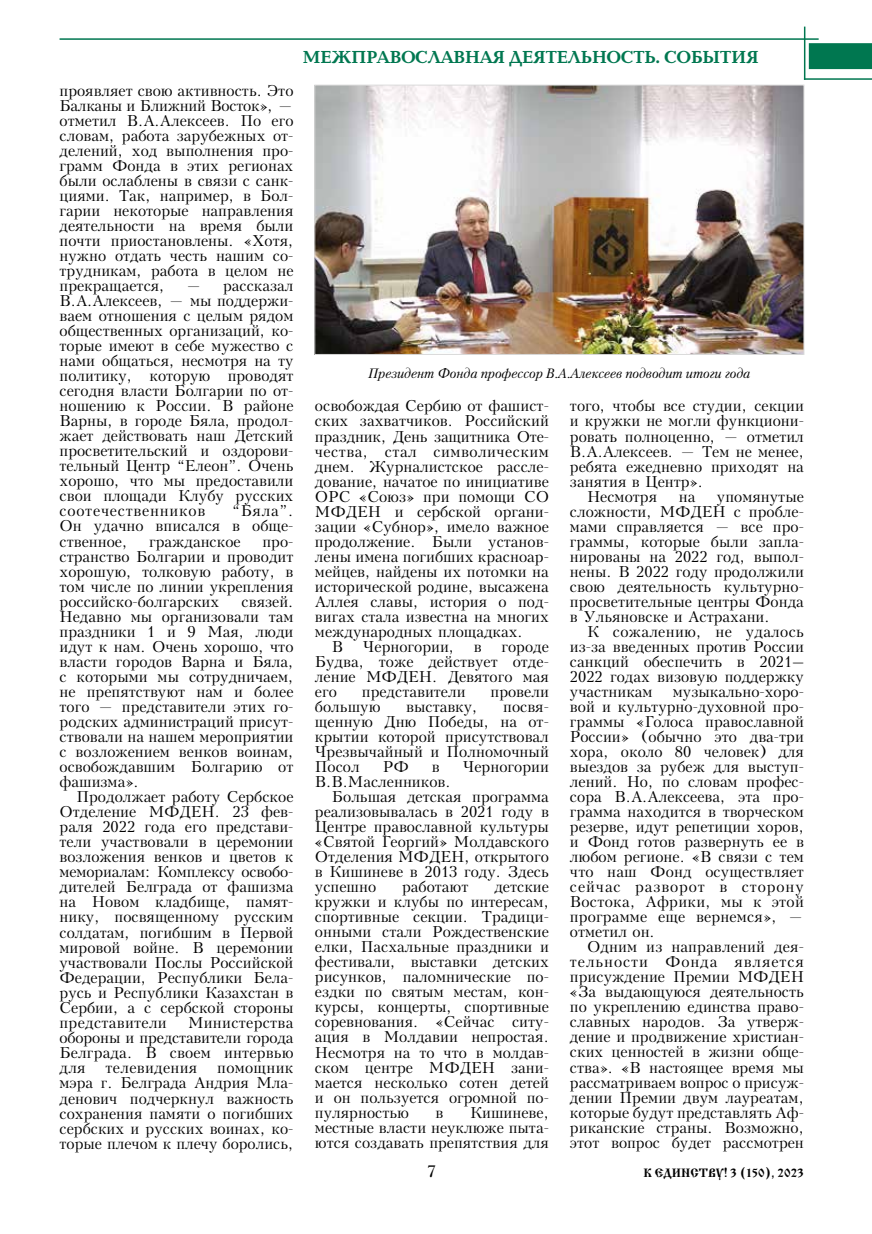
<style>
.page{position:relative;width:872px;height:1234px;background:#fff}
.page>*{position:absolute;margin:0;border:0;box-sizing:border-box;transform-origin:0 0}
.t1{font:700 18px "Baltica C";color:#007750}
.t2{font:16.5px "Petersburg C";color:#000}
.t3{font:15px/15px "Kudrashov C";color:#000;text-align:justify}
.t4{font:15px "Kudrashov C";letter-spacing:.03em;color:#000}
.t5{font:15px "Kudrashov C";letter-spacing:.02em;color:#000}
.t6{font:italic 13.5px "Petersburg C";color:#000}
.t7{font:12px "Izhitsa C";color:#000}
</style>
<div class="page">
<div style="left:809px;top:43px;width:63px;height:26px;background:#007750"></div>
<hr style="left:804px;top:78px;width:68px;height:2px;background:#007750">
<hr style="left:804px;top:27px;width:1px;height:53px;background:#007750">
<hr style="left:60px;top:38px;width:758px;height:2px;background:#007750">
<img style="left:316px;top:87px;width:486px;height:266px">
<div style="left:314px;top:85px;width:490px;height:270px;border:1px solid #dadada"></div>
<p class="t3" style="left:60px;top:84px;width:235px">проявляет свою активность. Это Балканы и Ближний Восток», — отметил В.А.Алексеев. По его словам, работа зарубежных от&shy;делений, ход выполнения про&shy;грамм Фонда в этих регионах были ослаблены в связи с санк&shy;циями. Так, например, в Бол&shy;гарии некоторые направления деятельности на время были почти приостановлены. «Хотя, нужно отдать честь нашим со&shy;трудникам, работа в целом не прекращается,</p>
<p class="t3" style="left:60px;top:279px;width:235px;text-indent:126px">— рассказал В.А.Алексеев, — мы поддержи&shy;ваем отношения с целым рядом общественных организаций, ко&shy;торые имеют в себе мужество с нами общаться, несмотря на ту политику, которую проводят сегодня власти Болгарии по от&shy;ношению к России. В районе Варны, в городе Бяла, продол&shy;жает действовать наш Детский просветительский и оздорови&shy;тельный Центр “Елеон”. Очень хорошо, что мы предоставили свои площади Клубу русских соотечественников</p>
<p class="t3" style="left:60px;top:504px;width:235px;text-indent:172px">“Бяла”.<br>Он удачно вписался в обще&shy;ственное,</p>
<p class="t3" style="left:60px;top:534px;width:235px;text-indent:203px">про&shy;странство Болгарии и проводит хорошую, толковую работу, в том числе по линии укрепления российско-болгарских</p>
<p class="t3" style="left:149px;top:534px;width:93px">гражданское</p>
<p class="t3" style="left:60px;top:594px;width:235px;text-indent:182px">связей.<br>Недавно мы организовали там праздники 1 и 9 Мая, люди идут к нам. Очень хорошо, что власти городов Варна и Бяла, с которыми мы сотрудничаем, не препятствуют нам и более того — представители этих го&shy;родских администраций присут&shy;ствовали на нашем мероприятии с возложением венков воинам, освобождавшим Болгарию от фашизма».</p>
<p class="t3" style="left:60px;top:789px;width:235px;text-indent:17px">Продолжает работу Сербское Отделение МФДЕН. 23 фев&shy;раля 2022 года его представи&shy;тели участвовали в церемонии возложения венков и цветов к мемориалам: Комплексу освобо&shy;дителей Белграда от фашизма на Новом кладбище, памят&shy;нику, посвященному русским солдатам, погибшим в Первой мировой войне. В церемонии участвовали Послы Российской Федерации, Республики Бела&shy;русь и Республики Казахстан в Сербии, а с сербской стороны представители</p>
<p class="t3" style="left:60px;top:1015px;width:235px;text-indent:128px">Министерства обороны и представители города Белграда. В своем интервью для</p>
<p class="t3" style="left:60px;top:1060px;width:235px;text-indent:158px">помощник мэра г. Белграда Андрия Мла&shy;денович подчеркнул важность сохранения памяти о погибших сербских и русских воинах, ко&shy;торые плечом к плечу боролись,</p>
<p class="t5" style="left:106px;top:1059px;width:93px">телевидения</p>
<p class="t1" style="left:303px;top:47px;width:457px">МЕЖПРАВОСЛАВНАЯ ДЕЯТЕЛЬНОСТЬ. СОБЫТИЯ</p>
<p class="t6" style="left:368px;top:365px;width:384px">Президент Фонда профессор В.А.Алексеев подводит итоги года</p>
<p class="t3" style="left:315px;top:399px;width:235px">освобождая Сербию от фашист-</p>
<p class="t3" style="left:315px;top:414px;width:235px">ских захватчиков. Российский</p>
<p class="t3" style="left:315px;top:429px;width:235px">праздник, День защитника Оте-</p>
<p class="t4" style="left:315px;top:442px;width:235px">чества, стал символическим</p>
<p class="t3" style="left:315px;top:459px;width:235px">днем. Журналистское рассле-</p>
<p class="t3" style="left:315px;top:474px;width:235px">дование, начатое по инициативе</p>
<p class="t3" style="left:315px;top:489px;width:235px">ОРС «Союз» при помощи СО</p>
<p class="t3" style="left:315px;top:504px;width:235px">МФДЕН и сербской органи-</p>
<p class="t3" style="left:315px;top:519px;width:235px">зации «Субнор», имело важное</p>
<p class="t3" style="left:315px;top:534px;width:235px">продолжение. Были установ-</p>
<p class="t3" style="left:315px;top:549px;width:235px">лены имена погибших красноар-</p>
<p class="t3" style="left:315px;top:564px;width:235px">мейцев, найдены их потомки на</p>
<p class="t3" style="left:315px;top:579px;width:235px">исторической родине, высажена</p>
<p class="t3" style="left:315px;top:594px;width:235px">Аллея славы, история о под-</p>
<p class="t3" style="left:315px;top:609px;width:235px">вигах стала известна на многих</p>
<p class="t3" style="left:315px;top:624px;width:209px">международных площадках.</p>
<p class="t3" style="left:332px;top:639px;width:13px">В</p>
<p class="t3" style="left:363px;top:639px;width:93px">Черногории,</p>
<p class="t3" style="left:474px;top:639px;width:9px">в</p>
<p class="t3" style="left:315px;top:639px;width:235px;text-indent:186px">городе Будва, тоже действует отде&shy;ление МФДЕН. Девятого мая его</p>
<p class="t3" style="left:362px;top:684px;width:105px">представители</p>
<p class="t3" style="left:490px;top:684px;width:60px">провели</p>
<p class="t3" style="left:315px;top:699px;width:67px">большую</p>
<p class="t3" style="left:406px;top:699px;width:73px">выставку,</p>
<p class="t3" style="left:315px;top:699px;width:235px;text-indent:188px">посвя&shy;щенную Дню Победы, на от&shy;крытии которой присутствовал Чрезвычайный и Полномочный Посол</p>
<p class="t3" style="left:383px;top:759px;width:27px">РФ</p>
<p class="t3" style="left:432px;top:759px;width:9px">в</p>
<p class="t3" style="left:463px;top:759px;width:88px">Черногории</p>
<p class="t3" style="left:315px;top:774px;width:137px">В.В.Масленников.</p>
<p class="t3" style="left:332px;top:789px;width:218px">Большая детская программа</p>
<p class="t3" style="left:315px;top:804px;width:235px">реализовывалась в 2021 году в</p>
<p class="t3" style="left:315px;top:819px;width:235px">Центре православной культуры</p>
<p class="t3" style="left:315px;top:834px;width:235px">«Святой Георгий» Молдавского</p>
<p class="t3" style="left:315px;top:849px;width:235px">Отделения МФДЕН, открытого</p>
<p class="t3" style="left:315px;top:864px;width:235px">в Кишиневе в 2013 году. Здесь</p>
<p class="t3" style="left:315px;top:879px;width:63px">успешно</p>
<p class="t3" style="left:402px;top:879px;width:68px">работают</p>
<p class="t3" style="left:315px;top:879px;width:235px;text-indent:179px">детские кружки и клубы по интересам, спортивные секции. Традици&shy;онными стали Рождественские елки, Пасхальные праздники и фестивали, выставки детских рисунков, паломнические по&shy;ездки по святым местам, кон&shy;курсы, концерты, спортивные соревнования. «Сейчас ситу&shy;ация в Молдавии непростая.<br>Несмотря на то что в молдав&shy;ском центре МФДЕН зани&shy;мается несколько сотен детей и он пользуется огромной по&shy;пулярностью</p>
<p class="t3" style="left:315px;top:1104px;width:235px;text-indent:155px">Кишиневе, местные власти неуклюже пыта&shy;ются создавать препятствия для</p>
<p class="t3" style="left:435px;top:1104px;width:9px">в</p>
<p class="t2" style="left:427px;top:1161px;width:10px">7</p>
<p class="t3" style="left:570px;top:399px;width:235px">того, чтобы все студии, секции</p>
<p class="t3" style="left:570px;top:414px;width:235px">и кружки не могли функциони-</p>
<p class="t3" style="left:570px;top:429px;width:235px">ровать полноценно, — отметил</p>
<p class="t3" style="left:570px;top:444px;width:235px">В.А.Алексеев. — Тем не менее,</p>
<p class="t3" style="left:570px;top:459px;width:235px">ребята ежедневно приходят на</p>
<p class="t3" style="left:570px;top:474px;width:135px">занятия в Центр».</p>
<p class="t3" style="left:587px;top:489px;width:72px">Несмотря</p>
<p class="t3" style="left:678px;top:489px;width:18px">на</p>
<p class="t3" style="left:570px;top:489px;width:235px;text-indent:147px">упомянутые сложности, МФДЕН с пробле&shy;мами справляется — все про&shy;граммы, которые были запла&shy;нированы на 2022 год, выпол&shy;нены. В 2022 году продолжили свою деятельность культурно&shy;просветительные центры Фонда в Ульяновске и Астрахани.</p>
<p class="t3" style="left:570px;top:624px;width:235px;text-indent:17px">К сожалению, не удалось из-за введенных против России санкций обеспечить в 2021– 2022 годах визовую поддержку участникам</p>
<p class="t3" style="left:570px;top:684px;width:235px;text-indent:103px">музыкально-хоро&shy;вой и культурно-духовной про&shy;граммы «Голоса православной России» (обычно это два-три хора, около 80 человек) для выездов за рубеж для выступ&shy;лений. Но, по словам профес&shy;сора В.А.Алексеева, эта про&shy;грамма находится в творческом резерве, идут репетиции хоров, и Фонд готов развернуть ее в любом регионе. «В связи с тем что наш Фонд осуществляет сейчас разворот в сторону Востока, Африки, мы к этой программе еще вернемся», — отметил он.</p>
<p class="t3" style="left:570px;top:939px;width:235px;text-indent:17px">Одним из направлений дея&shy;тельности Фонда является присуждение Премии МФДЕН «За выдающуюся деятельность по укреплению единства право&shy;славных народов. За утверж&shy;дение и продвижение христиан&shy;ских ценностей в жизни обще&shy;ства». «В настоящее время мы рассматриваем вопрос о присуж&shy;дении Премии двум лауреатам, которые будут представлять Аф&shy;риканские страны. Возможно, этот вопрос будет рассмотрен</p>
<p class="t7" style="left:643px;top:1166px;width:162px">К ЕДИНСТВУ! 3 (150), 2023</p>
</div>
